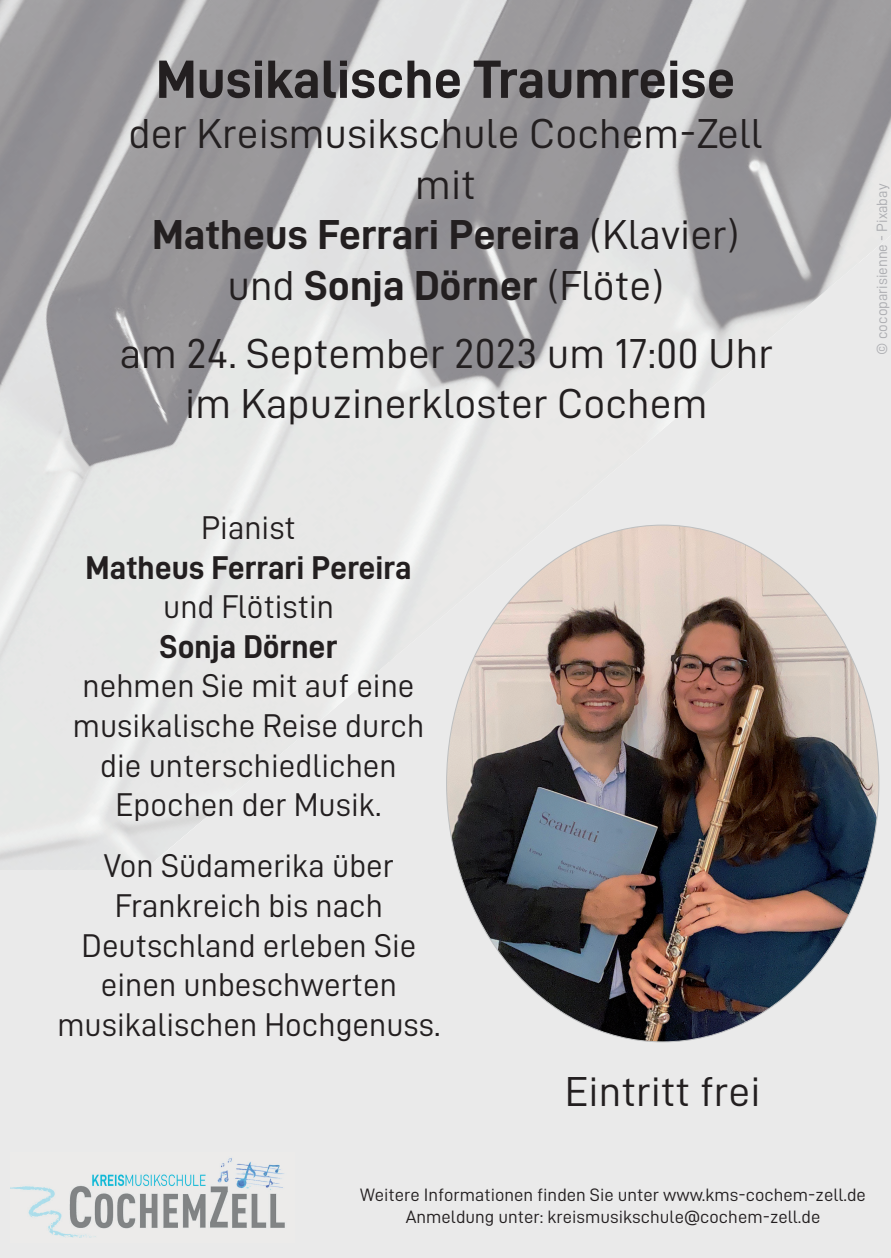
<style>
.page{position:relative;width:891px;height:1258px;background:#fff}
.page>*{position:absolute;margin:0;border:0;box-sizing:border-box;transform-origin:0 0}
.t1{font:54px "D DIN Bold";color:#231f20}
.t2{font:42px/50.4px "D DIN";color:#231f20;text-align:center}
.t3{font:42px/50.4px "D DIN Bold";color:#231f20;text-align:center}
.t4{font:33px/39.6px "D DIN";color:#231f20;text-align:center}
.t5{font:33px "D DIN Bold";color:#231f20}
.t6{font:18px/21.6px "D DIN";color:#231f20;text-align:center}
.t7{font:15px "D DIN";color:#acadb1}
.s1{font-family:"D DIN"}
</style>
<div class="page">
<div style="left:0;top:264px;width:891px;height:993px;background:#eaeaea"></div>
<img style="left:0;top:0;width:624px;height:662px">
<img style="left:0;top:229px;width:390px;height:499px">
<img style="left:203px;top:0;width:499px;height:463px">
<img style="left:341px;top:0;width:439px;height:397px">
<img style="left:0;top:382px;width:312px;height:413px">
<img style="left:479px;top:0;width:379px;height:330px">
<img style="left:0;top:535px;width:234px;height:326px">
<img style="left:617px;top:0;width:274px;height:264px">
<img style="left:0;top:688px;width:156px;height:182px">
<img style="left:755px;top:0;width:136px;height:151px">
<img style="left:0;top:840px;width:78px;height:30px">
<img style="left:446px;top:525px;width:433px;height:516px">
<img style="left:10px;top:1152px;width:285px;height:90px">
<div style="left:0;top:870px;width:177px;height:151px;background:#eaeaea"></div>
<h1 class="t1" style="left:156px;top:49px;width:581px">Musikalische Traumreise</h1>
<p class="t2" style="left:129px;top:108px;width:635px">der Kreismusikschule Cochem-Zell mit</p>
<p class="t3" style="left:152px;top:209px;width:589px">Matheus Ferrari Pereira <span class="s1">(Klavier) und</span> Sonja Dörner <span class="s1">(Flöte)</span></p>
<p class="t2" style="left:120px;top:328px;width:654px">am 24. September 2023 um 17:00 Uhr im Kapuzinerkloster Cochem</p>
<p class="t7" style="left:873px;top:355px;width:172px;rotate:-90deg">© cocoparisienne - Pixabay</p>
<p class="t4" style="left:201px;top:507px;width:96px">Pianist</p>
<p class="t5" style="left:85px;top:549px;width:327px">Matheus Ferrari Pereira</p>
<p class="t4" style="left:163px;top:586px;width:172px">und Flötistin</p>
<p class="t5" style="left:160px;top:628px;width:179px">Sonja Dörner</p>
<p class="t4" style="left:73px;top:665px;width:353px">nehmen Sie mit auf eine musikalische Reise durch die unterschiedlichen<br>Epochen der Musik.</p>
<p class="t4" style="left:57px;top:845px;width:384px">Von Südamerika über<br>Frankreich bis nach<br>Deutschland erleben Sie einen unbeschwerten musikalischen Hochgenuss.</p>
<p class="t2" style="left:565px;top:1065px;width:197px">Eintritt frei</p>
<p class="t6" style="left:360px;top:1183px;width:507px">Weitere Informationen finden Sie unter www.kms-cochem-zell.de<br>Anmeldung unter: kreismusikschule@cochem-zell.de</p>
</div>
